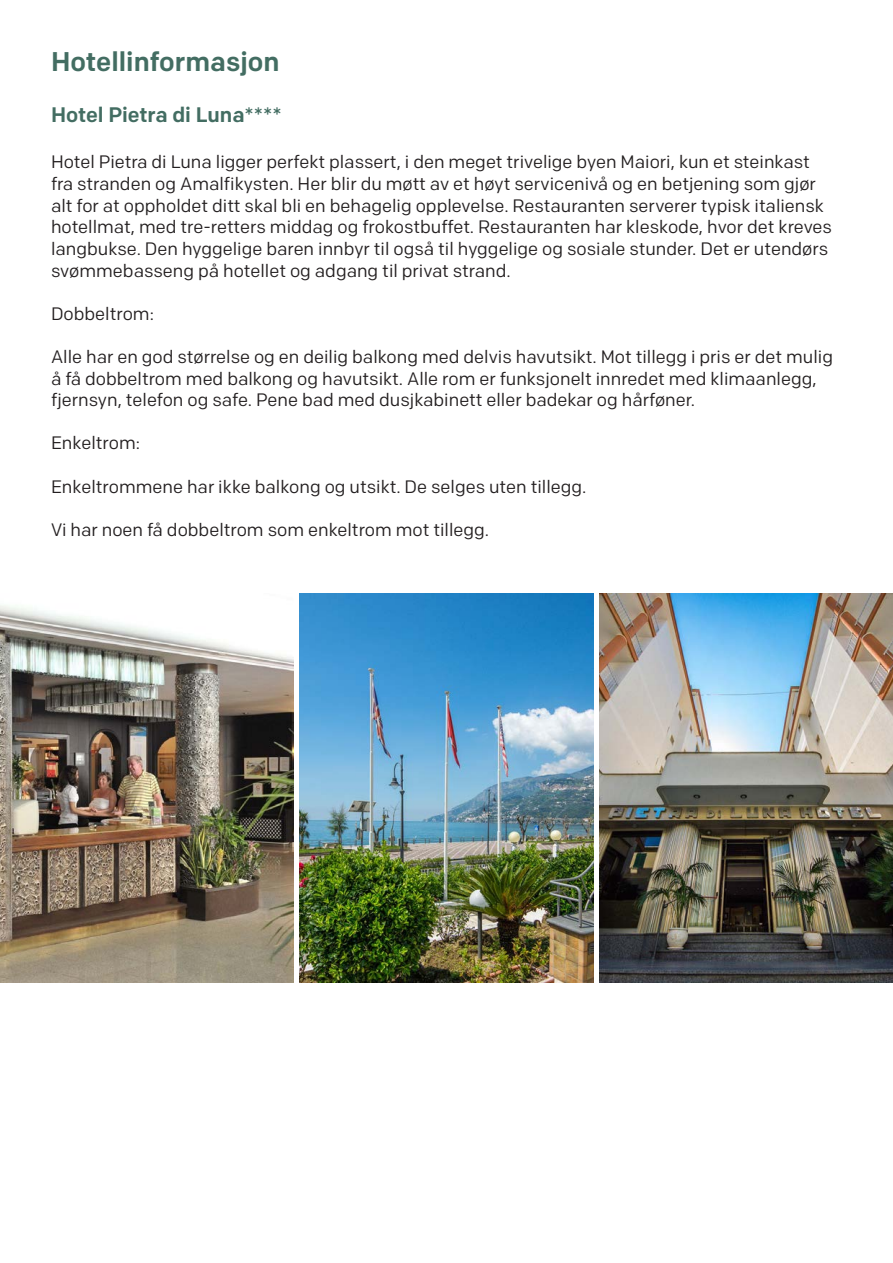
<style>
.page{position:relative;width:893px;height:1263px;background:#fff}
.page>*{position:absolute;margin:0;border:0;box-sizing:border-box;transform-origin:0 0}
.t1{font:500 27px "Colfax";color:#436d62}
.t2{font:500 21px "Colfax";color:#436d62}
.t3{font:18px/21.6px "Colfax";color:#231f20}
</style>
<div class="page">
<img style="left:0;top:605px;width:293px;height:377px">
<img style="left:300px;top:593px;width:293px;height:389px">
<img style="left:600px;top:593px;width:293px;height:389px">
<p class="t1" style="left:51px;top:45px;width:230px">Hotellinformasjon</p>
<p class="t2" style="left:51px;top:101px;width:232px">Hotel Pietra di Luna****</p>
<p class="t3" style="left:51px;top:151px;width:782px">Hotel Pietra di Luna ligger perfekt plassert, i den meget trivelige byen Maiori, kun et steinkast fra stranden og Amalfikysten. Her blir du møtt av et høyt servicenivå og en betjening som gjør alt for at oppholdet ditt skal bli en behagelig opplevelse. Restauranten serverer typisk italiensk hotellmat, med tre-retters middag og frokostbuffet. Restauranten har kleskode, hvor det kreves langbukse. Den hyggelige baren innbyr til også til hyggelige og sosiale stunder. Det er utendørs svømmebasseng på hotellet og adgang til privat strand.</p>
<p class="t3" style="left:51px;top:302px;width:104px">Dobbeltrom:</p>
<p class="t3" style="left:51px;top:346px;width:783px">Alle har en god størrelse og en deilig balkong med delvis havutsikt. Mot tillegg i pris er det mulig å få dobbeltrom med balkong og havutsikt. Alle rom er funksjonelt innredet med klimaanlegg, fjernsyn, telefon og safe. Pene bad med dusjkabinett eller badekar og hårføner.</p>
<p class="t3" style="left:51px;top:432px;width:91px">Enkeltrom:</p>
<p class="t3" style="left:51px;top:475px;width:537px">Enkeltrommene har ikke balkong og utsikt. De selges uten tillegg.</p>
<p class="t3" style="left:51px;top:518px;width:440px">Vi har noen få dobbeltrom som enkeltrom mot tillegg.</p>
</div>
